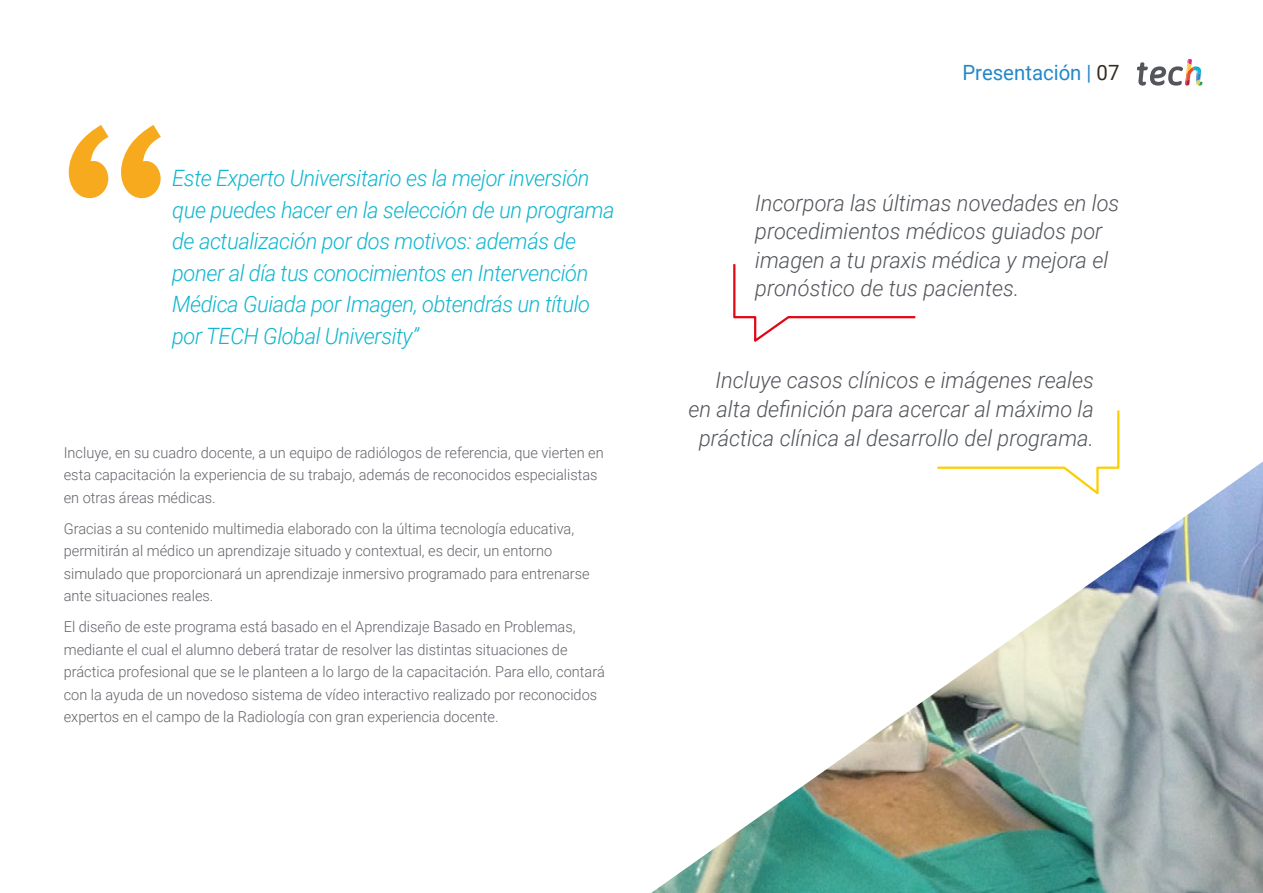
<style>
.page{position:relative;width:1263px;height:893px;background:#fff}
.page>*{position:absolute;margin:0;border:0;box-sizing:border-box;transform-origin:0 0}
.t1{font:italic 300 22.5px/28.5px "Roboto";color:#52555b;text-align:right}
.t2{font:italic 300 22.5px/31.5px "Roboto";letter-spacing:-.02em;color:#0fb6cf}
.t3{font:21px "Roboto";color:#2488c9}
.t4{font:300 15px/22.5px "Roboto";color:#61646a}
.s1{color:#312e20}
</style>
<div class="page">
<svg style="left:69px;top:125px;width:92px;height:73px"></svg>
<svg style="left:1117px;top:410px;width:3px;height:51px"></svg>
<img style="left:651px;top:461px;width:612px;height:432px">
<svg style="left:733px;top:264px;width:183px;height:78px"></svg>
<svg style="left:1137px;top:59px;width:65px;height:27px"></svg>
<p class="t2" style="left:172px;top:162px;width:444px">Este Experto Universitario es la mejor inversión que puedes hacer en la selección de un programa de actualización por dos motivos: además de poner al día tus conocimientos en Intervención Médica Guiada por Imagen, obtendrás un título por TECH Global University”</p>
<p class="t4" style="left:64px;top:441px;width:541px">Incluye, en su cuadro docente, a un equipo de radiólogos de referencia, que vierten en esta capacitación la experiencia de su trabajo, además de reconocidos especialistas en otras áreas médicas.</p>
<p class="t4" style="left:64px;top:517px;width:527px">Gracias a su contenido multimedia elaborado con la última tecnología educativa, permitirán al médico un aprendizaje situado y contextual, es decir, un entorno simulado que proporcionará un aprendizaje inmersivo programado para entrenarse ante situaciones reales.</p>
<p class="t4" style="left:64px;top:615px;width:542px">El diseño de este programa está basado en el Aprendizaje Basado en Problemas, mediante el cual el alumno deberá tratar de resolver las distintas situaciones de práctica profesional que se le planteen a lo largo de la capacitación. Para ello, contará con la ayuda de un novedoso sistema de vídeo interactivo realizado por reconocidos expertos en el campo de la Radiología con gran experiencia docente.</p>
<h2 class="t3" style="left:962px;top:57px;width:159px">Presentación | <span class="s1">07</span></h2>
<h1 class="t1" style="left:755px;top:187px;width:366px;text-align:left">Incorpora las últimas novedades en los procedimientos médicos guiados por imagen a tu praxis médica y mejora el pronóstico de tus pacientes.</h1>
<h1 class="t1" style="left:688px;top:365px;width:407px">Incluye casos clínicos e imágenes reales en alta definición para acercar al máximo la práctica clínica al desarrollo del programa.</h1>
</div>
